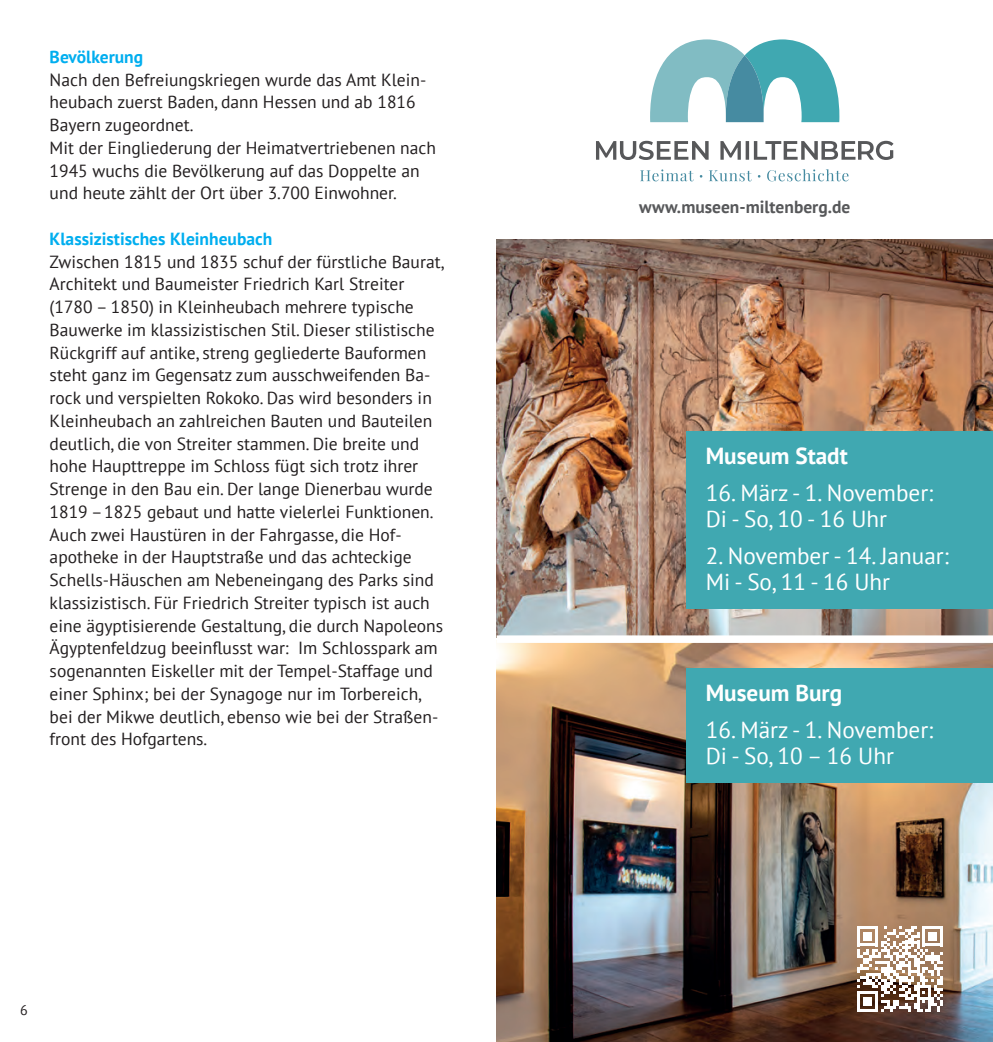
<style>
.page{position:relative;width:993px;height:1042px;background:#fff}
.page>*{position:absolute;margin:0;border:0;box-sizing:border-box;transform-origin:0 0}
.t1{font:23.1px/26.2px "PT Sans";color:#fff}
.t2{font:700 23.1px "PT Sans";color:#fff}
.t3{font:17.5px/22.8px "PT Sans";color:#231f20}
.t4{font:700 17.5px "PT Sans";color:#00aeef}
.t5{font:700 17.5px "PT Sans";color:#57585a}
.t6{font:14px "PT Sans";color:#231f20}
</style>
<div class="page">
<svg style="left:650px;top:39px;width:189px;height:83px"></svg>
<svg style="left:640px;top:169px;width:208px;height:12px"></svg>
<svg style="left:596px;top:141px;width:297px;height:19px"></svg>
<img style="left:496px;top:239px;width:496px;height:396px">
<img style="left:496px;top:643px;width:496px;height:399px">
<div style="left:686px;top:432px;width:306px;height:177px;background:#40a8b1"></div>
<div style="left:686px;top:668px;width:306px;height:114px;background:#40a8b1"></div>
<svg style="left:856px;top:925px;width:87px;height:87px"></svg>
<p class="t4" style="left:50px;top:45px;width:95px">Bevölkerung</p>
<p class="t3" style="left:50px;top:68px;width:388px">Nach den Befreiungskriegen wurde das Amt Klein&shy;heubach zuerst Baden, dann Hessen und ab 1816<br>Bayern zugeordnet.<br>Mit der Eingliederung der Heimatvertriebenen nach 1945 wuchs die Bevölkerung auf das Doppelte an und heute zählt der Ort über 3.700 Einwohner.</p>
<p class="t4" style="left:50px;top:227px;width:224px">Klassizistisches Kleinheubach</p>
<p class="t3" style="left:50px;top:250px;width:396px">Zwischen 1815 und 1835 schuf der fürstliche Baurat, Architekt und Baumeister Friedrich Karl Streiter (1780 – 1850) in Kleinheubach mehrere typische Bauwerke im klassizistischen Stil. Dieser stilistische Rückgriff auf antike, streng gegliederte Bauformen steht ganz im Gegensatz zum ausschweifenden Ba&shy;rock und verspielten Rokoko. Das wird besonders in Kleinheubach an zahlreichen Bauten und Bauteilen deutlich, die von Streiter stammen. Die breite und hohe Haupttreppe im Schloss fügt sich trotz ihrer Strenge in den Bau ein. Der lange Dienerbau wurde 1819 – 1825 gebaut und hatte vielerlei Funktionen.<br>Auch zwei Haustüren in der Fahrgasse, die Hof&shy;apotheke in der Hauptstraße und das achteckige Schells-Häuschen am Nebeneingang des Parks sind klassizistisch. Für Friedrich Streiter typisch ist auch eine ägyptisierende Gestaltung, die durch Napoleons Ägyptenfeldzug beeinflusst war: Im Schlosspark am sogenannten Eiskeller mit der Tempel-Staffage und einer Sphinx; bei der Synagoge nur im Torbereich, bei der Mikwe deutlich, ebenso wie bei der Straßen&shy;front des Hofgartens.</p>
<p class="t6" style="left:20px;top:1001px;width:9px">6</p>
<p class="t5" style="left:639px;top:195px;width:213px">www.museen-miltenberg.de</p>
<h1 class="t2" style="left:705px;top:441px;width:144px">Museum Stadt</h1>
<h1 class="t1" style="left:705px;top:479px;width:229px">16. März - 1. November:<br>Di - So, 10 - 16 Uhr</h1>
<h1 class="t1" style="left:705px;top:542px;width:244px">2. November - 14. Januar:<br>Mi - So, 11 - 16 Uhr</h1>
<h1 class="t2" style="left:705px;top:677px;width:138px">Museum Burg</h1>
<h1 class="t1" style="left:705px;top:716px;width:229px">16. März - 1. November:<br>Di - So, 10 – 16 Uhr</h1>
</div>
